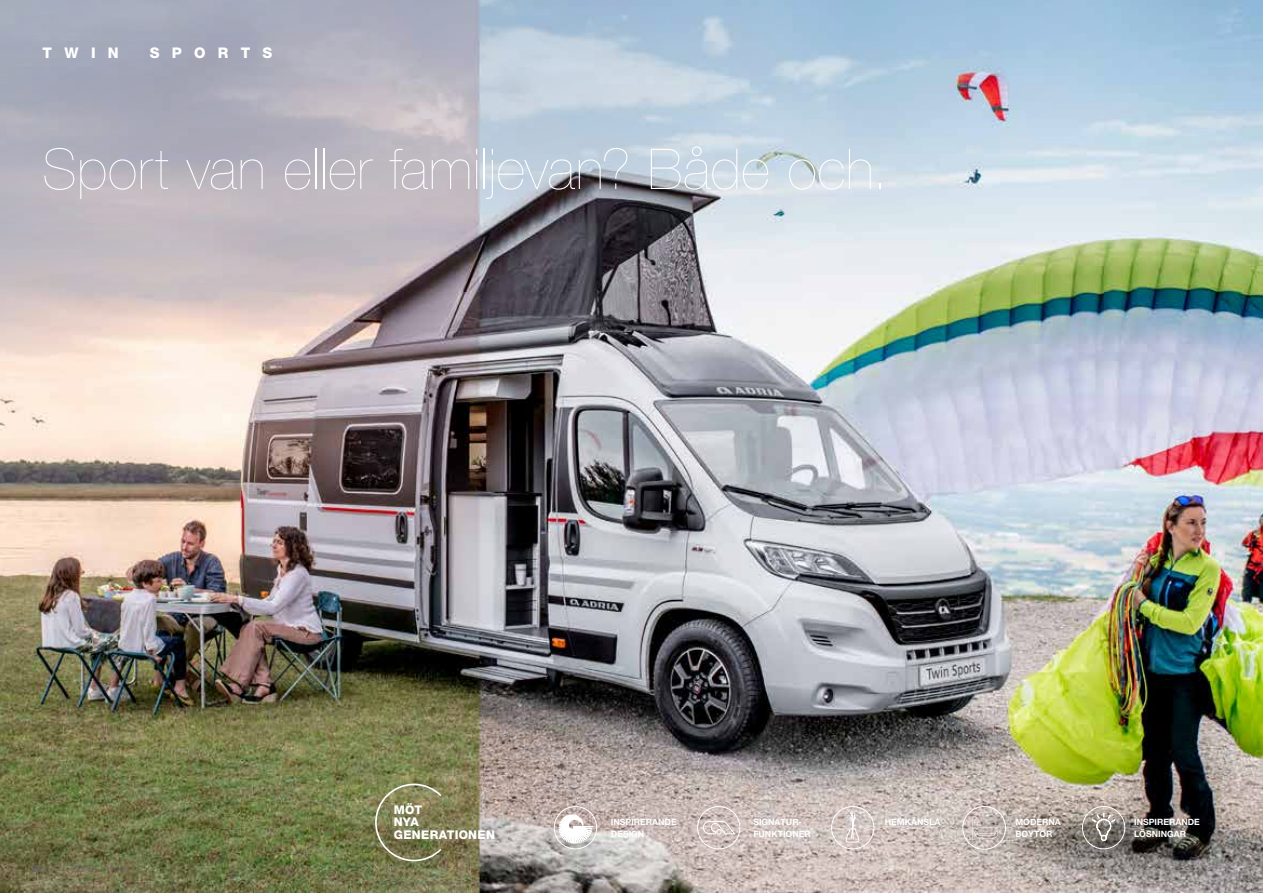
<style>
.page{position:relative;width:1263px;height:893px;background:#fff}
.page>*{position:absolute;margin:0;border:0;box-sizing:border-box;transform-origin:0 0}
.t1{font:200 56.25px "Helvetica Neue LT Pro";letter-spacing:.01em;color:#fff}
.t2{font:800 14.7px "Helvetica Neue LT Pro";letter-spacing:.835em;color:#fff}
.t3{font:800 12px/12.3px "Helvetica Neue LT Pro";letter-spacing:.025em;color:#fff}
.t4{font:700 condensed 9.45px "Helvetica Neue LT Pro";color:#646363}
.t5{font:700 8.7px/11.9px "Helvetica Neue LT Pro";color:#fff}
.t6{font:300 8.4px "Helvetica Neue LT Pro";letter-spacing:.03em;color:#646363}
</style>
<div class="page">
<img style="left:0;top:583px;width:1263px;height:310px">
<svg style="left:374px;top:783px;width:69px;height:79px;background:#84835a"></svg>
<img style="left:0;top:0;width:1263px;height:583px">
<div style="left:554px;top:806px;width:43px;height:43px;border:1px solid #fff;border-radius:50%"></div>
<svg style="left:559px;top:806px;width:33px;height:38px"></svg>
<div style="left:697px;top:806px;width:43px;height:43px;border:1px solid #fff;border-radius:50%"></div>
<svg style="left:703px;top:821px;width:32px;height:13px"></svg>
<div style="left:831px;top:806px;width:43px;height:43px;border:1px solid #fff;border-radius:50%"></div>
<svg style="left:843px;top:810px;width:17px;height:33px"></svg>
<div style="left:1082px;top:806px;width:43px;height:43px;border:1px solid #fff;border-radius:50%"></div>
<svg style="left:1092px;top:813px;width:24px;height:28px"></svg>
<div style="left:962px;top:806px;width:44px;height:43px;border:1px solid #fff;border-radius:50%"></div>
<svg style="left:968px;top:816px;width:30px;height:23px"></svg>
<h2 class="t2" style="left:43px;top:44px;width:78px">TWIN</h2>
<h2 class="t2" style="left:150px;top:44px;width:124px">SPORTS</h2>
<h1 class="t1" style="left:43px;top:137px;width:847px">Sport van eller familjevan? Både och.</h1>
<p class="t4" style="left:32px;top:863px;width:11px">24</p>
<p class="t6" style="left:73px;top:864px;width:57px">ADRIA VANS</p>
<h3 class="t3" style="left:394px;top:804px;width:103px">MÖT<br>NYA<br>GENERATIONEN</h3>
<p class="t5" style="left:611px;top:816px;width:67px">INSPIRERANDE<br>DESIGN</p>
<p class="t5" style="left:753px;top:816px;width:59px">SIGNATUR-<br>FUNKTIONER</p>
<p class="t5" style="left:885px;top:816px;width:57px">HEMKÄNSLA</p>
<p class="t5" style="left:1134px;top:816px;width:67px">INSPIRERANDE<br>LÖSNINGAR</p>
<p class="t5" style="left:1015px;top:816px;width:47px">MODERNA<br>BOYTOR</p>
</div>
